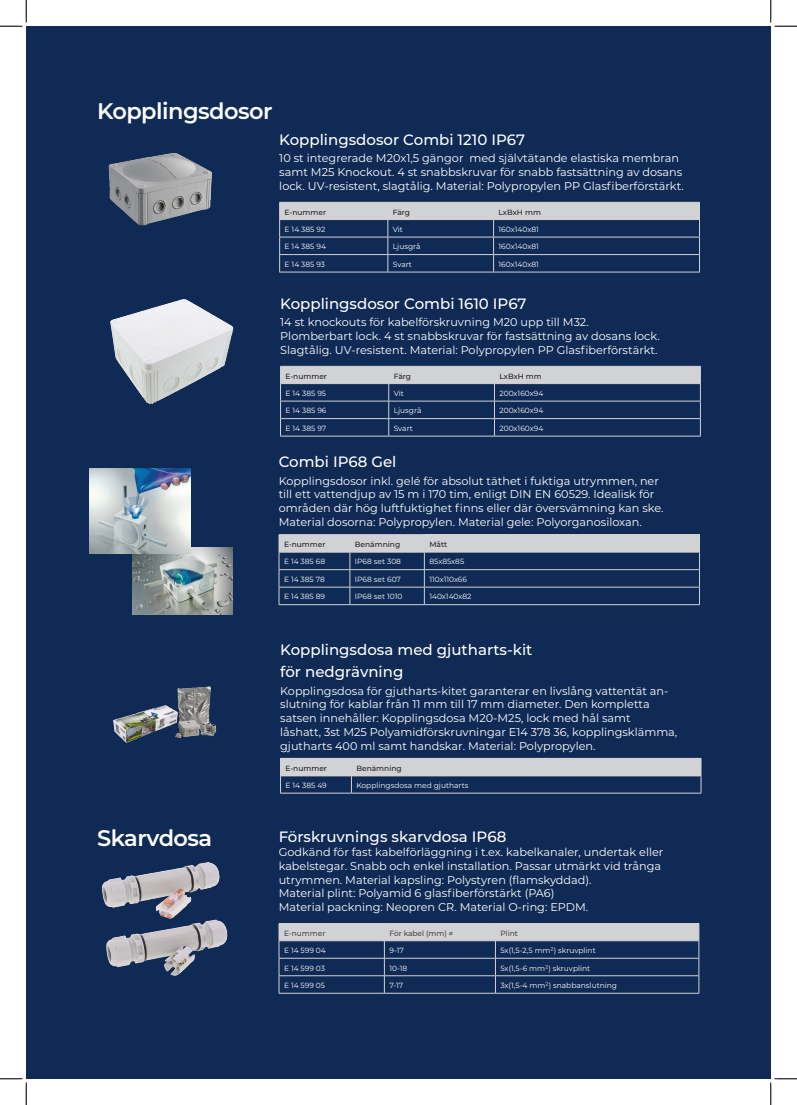
<style>
.page{position:relative;width:797px;height:1105px;background:#fff}
.page>*{position:absolute;margin:0;border:0;box-sizing:border-box;transform-origin:0 0}
.Heading_1{font:600 22.5px "Montserrat";letter-spacing:-.025em;color:#fff}
.t1{font:500 15px/22.5px "Montserrat";color:#fff}
.t2{font:11.25px/13.8px "Montserrat";color:#fff}
.t3{font:7.5px "Montserrat";color:#fff}
.t4{font:500 7.5px "Montserrat";color:#231f20}
.t5{font:7.5px "Montserrat";color:#231f20}
</style>
<div class="page">
<div style="left:26px;top:26px;width:744px;height:1053px;background:#102a56"></div>
<img style="left:108px;top:153px;width:104px;height:73px">
<svg style="left:279px;top:202px;width:421px;height:70px"></svg>
<hr style="left:279px;top:272px;width:109px;height:1px;background:#d1d2d4">
<hr style="left:388px;top:272px;width:105px;height:1px;background:#d1d2d4">
<hr style="left:493px;top:272px;width:206px;height:1px;background:#d1d2d4">
<div style="left:424px;top:535px;width:275px;height:17px;background:#d1d2d4"></div>
<hr style="left:279px;top:534px;width:71px;height:1px;background:#d1d2d4">
<hr style="left:350px;top:534px;width:74px;height:1px;background:#d1d2d4">
<hr style="left:424px;top:569px;width:275px;height:1px;background:#d1d2d4">
<hr style="left:424px;top:587px;width:275px;height:1px;background:#d1d2d4">
<hr style="left:279px;top:604px;width:71px;height:1px;background:#d1d2d4">
<hr style="left:350px;top:604px;width:74px;height:1px;background:#d1d2d4">
<hr style="left:424px;top:604px;width:275px;height:1px;background:#d1d2d4">
<hr style="left:424px;top:534px;width:275px;height:1px;background:#d1d2d4">
<svg style="left:279px;top:535px;width:146px;height:69px"></svg>
<svg style="left:699px;top:535px;width:1px;height:69px"></svg>
<hr style="left:424px;top:552px;width:275px;height:1px;background:#d1d2d4">
<img style="left:133px;top:548px;width:99px;height:66px">
<img style="left:89px;top:468px;width:102px;height:86px">
<div style="left:280px;top:758px;width:71px;height:18px;background:#d1d2d4"></div>
<div style="left:351px;top:758px;width:350px;height:18px;background:#d1d2d4"></div>
<svg style="left:280px;top:776px;width:1px;height:17px"></svg>
<hr style="left:280px;top:793px;width:71px;height:1px;background:#d1d2d4">
<hr style="left:351px;top:793px;width:350px;height:1px;background:#d1d2d4">
<svg style="left:351px;top:776px;width:1px;height:17px"></svg>
<svg style="left:700px;top:776px;width:1px;height:17px"></svg>
<img style="left:113px;top:686px;width:104px;height:57px">
<svg style="left:279px;top:923px;width:420px;height:70px"></svg>
<hr style="left:279px;top:993px;width:105px;height:1px;background:#d1d2d4">
<hr style="left:384px;top:993px;width:111px;height:1px;background:#d1d2d4">
<hr style="left:495px;top:993px;width:204px;height:1px;background:#d1d2d4">
<img style="left:110px;top:299px;width:124px;height:105px">
<svg style="left:280px;top:366px;width:421px;height:70px"></svg>
<hr style="left:280px;top:436px;width:109px;height:1px;background:#d1d2d4">
<hr style="left:389px;top:436px;width:105px;height:1px;background:#d1d2d4">
<hr style="left:494px;top:436px;width:206px;height:1px;background:#d1d2d4">
<img style="left:106px;top:924px;width:121px;height:52px">
<img style="left:101px;top:862px;width:123px;height:62px">
<svg style="left:0;top:0;width:27px;height:27px"></svg>
<svg style="left:0;top:1078px;width:27px;height:27px"></svg>
<svg style="left:770px;top:0;width:27px;height:27px"></svg>
<svg style="left:770px;top:1078px;width:27px;height:27px"></svg>
<p class="Heading_1" style="left:97px;top:95px;width:177px">Kopplingsdosor</p>
<p class="t1" style="left:279px;top:128px;width:247px">Kopplingsdosor Combi 1210 IP67</p>
<p class="t2" style="left:279px;top:151px;width:406px">10 st integrerade M20x1,5 gängor med självtätande elastiska membran samt M25 Knockout. 4 st snabbskruvar för snabb fastsättning av dosans lock. UV-resistent, slagtålig. Material: Polypropylen PP Glasfiberförstärkt.</p>
<p class="t4" style="left:284px;top:207px;width:43px">E-nummer</p>
<p class="t4" style="left:393px;top:207px;width:19px">Färg</p>
<p class="t4" style="left:498px;top:207px;width:44px">LxBxH mm</p>
<p class="t3" style="left:284px;top:224px;width:42px">E 14 385 92</p>
<p class="t3" style="left:393px;top:224px;width:12px">Vit</p>
<p class="t3" style="left:498px;top:224px;width:42px">160x140x81</p>
<p class="t3" style="left:284px;top:241px;width:43px">E 14 385 94</p>
<p class="t3" style="left:393px;top:241px;width:29px">Ljusgrå</p>
<p class="t3" style="left:498px;top:241px;width:42px">160x140x81</p>
<p class="t3" style="left:284px;top:259px;width:42px">E 14 385 93</p>
<p class="t3" style="left:393px;top:259px;width:21px">Svart</p>
<p class="t3" style="left:498px;top:259px;width:42px">160x140x81</p>
<p class="t1" style="left:280px;top:292px;width:248px">Kopplingsdosor Combi 1610 IP67</p>
<p class="t2" style="left:280px;top:315px;width:381px">14 st knockouts för kabelförskruvning M20 upp till M32.<br>Plomberbart lock. 4 st snabbskruvar för fastsättning av dosans lock.<br>Slagtålig. UV-resistent. Material: Polypropylen PP Glasfiberförstärkt.</p>
<p class="t4" style="left:285px;top:371px;width:43px">E-nummer</p>
<p class="t4" style="left:394px;top:371px;width:19px">Färg</p>
<p class="t4" style="left:499px;top:371px;width:44px">LxBxH mm</p>
<p class="t3" style="left:285px;top:388px;width:42px">E 14 385 95</p>
<p class="t3" style="left:394px;top:388px;width:12px">Vit</p>
<p class="t3" style="left:499px;top:388px;width:45px">200x160x94</p>
<p class="t3" style="left:285px;top:406px;width:42px">E 14 385 96</p>
<p class="t3" style="left:394px;top:406px;width:29px">Ljusgrå</p>
<p class="t3" style="left:499px;top:406px;width:45px">200x160x94</p>
<p class="t3" style="left:285px;top:423px;width:42px">E 14 385 97</p>
<p class="t3" style="left:394px;top:423px;width:21px">Svart</p>
<p class="t3" style="left:499px;top:423px;width:45px">200x160x94</p>
<p class="t1" style="left:279px;top:450px;width:119px">Combi IP68 Gel</p>
<p class="t2" style="left:279px;top:473px;width:386px">Kopplingsdosor inkl. gelé för absolut täthet i fuktiga utrymmen, ner till ett vattendjup av 15 m i 170 tim, enligt DIN EN 60529. Idealisk för områden där hög luftfuktighet finns eller där översvämning kan ske.<br>Material dosorna: Polypropylen. Material gele: Polyorganosiloxan.</p>
<p class="t4" style="left:284px;top:539px;width:43px">E-nummer</p>
<p class="t4" style="left:355px;top:539px;width:47px">Benämning</p>
<p class="t4" style="left:429px;top:539px;width:19px">Mått</p>
<p class="t3" style="left:284px;top:557px;width:43px">E 14 385 68</p>
<p class="t3" style="left:355px;top:557px;width:48px">IP68 set 308</p>
<p class="t3" style="left:429px;top:557px;width:36px">85x85x85</p>
<p class="t3" style="left:284px;top:574px;width:42px">E 14 385 78</p>
<p class="t3" style="left:355px;top:574px;width:48px">IP68 set 607</p>
<p class="t3" style="left:429px;top:574px;width:39px">110x110x66</p>
<p class="t3" style="left:284px;top:592px;width:43px">E 14 385 89</p>
<p class="t3" style="left:355px;top:592px;width:49px">IP68 set 1010</p>
<p class="t3" style="left:429px;top:592px;width:44px">140x140x82</p>
<p class="t1" style="left:280px;top:637px;width:254px">Kopplingsdosa med gjutharts-kit för nedgrävning</p>
<p class="t2" style="left:280px;top:683px;width:398px">Kopplingsdosa för gjutharts-kitet garanterar en livslång vattentät an&shy;slutning för kablar från 11 mm till 17 mm diameter. Den kompletta satsen innehåller: Kopplingsdosa M20-M25, lock med hål samt<br>låshatt, 3st M25 Polyamidförskruvningar E14 378 36, kopplingsklämma, gjutharts 400 ml samt handskar. Material: Polypropylen.</p>
<p class="t4" style="left:285px;top:763px;width:43px">E-nummer</p>
<p class="t4" style="left:356px;top:763px;width:47px">Benämning</p>
<p class="t3" style="left:285px;top:780px;width:43px">E 14 385 49</p>
<p class="t3" style="left:356px;top:780px;width:113px">Kopplingsdosa med gjutharts</p>
<p class="Heading_1" style="left:97px;top:822px;width:117px">Skarvdosa</p>
<p class="t1" style="left:279px;top:825px;width:229px">Förskruvnings skarvdosa IP68</p>
<p class="t2" style="left:279px;top:845px;width:386px">Godkänd för fast kabelförläggning i t.ex. kabelkanaler, undertak eller kabelstegar. Snabb och enkel installation. Passar utmärkt vid trånga utrymmen. Material kapsling: Polystyren (flamskyddad).</p>
<p class="t2" style="left:279px;top:886px;width:277px">Material plint: Polyamid 6 glasfiberförstärkt (PA6)</p>
<p class="t2" style="left:279px;top:900px;width:311px">Material packning: Neopren CR. Material O-ring: EPDM.</p>
<p class="t5" style="left:284px;top:928px;width:43px">E-nummer</p>
<p class="t5" style="left:389px;top:928px;width:65px">För kabel (mm) ∅</p>
<p class="t5" style="left:500px;top:928px;width:19px">Plint</p>
<p class="t3" style="left:284px;top:945px;width:43px">E 14 599 04</p>
<p class="t3" style="left:389px;top:945px;width:16px">9-17</p>
<p class="t3" style="left:500px;top:945px;width:97px">5x(1,5-2,5 mm²) skruvplint</p>
<p class="t3" style="left:284px;top:963px;width:43px">E 14 599 03</p>
<p class="t3" style="left:389px;top:963px;width:19px">10-18</p>
<p class="t3" style="left:500px;top:963px;width:91px">5x(1,5-6 mm²) skruvplint</p>
<p class="t3" style="left:284px;top:980px;width:43px">E 14 599 05</p>
<p class="t3" style="left:389px;top:980px;width:15px">7-17</p>
<p class="t3" style="left:500px;top:980px;width:118px">3x(1,5-4 mm²) snabbanslutning</p>
</div>
